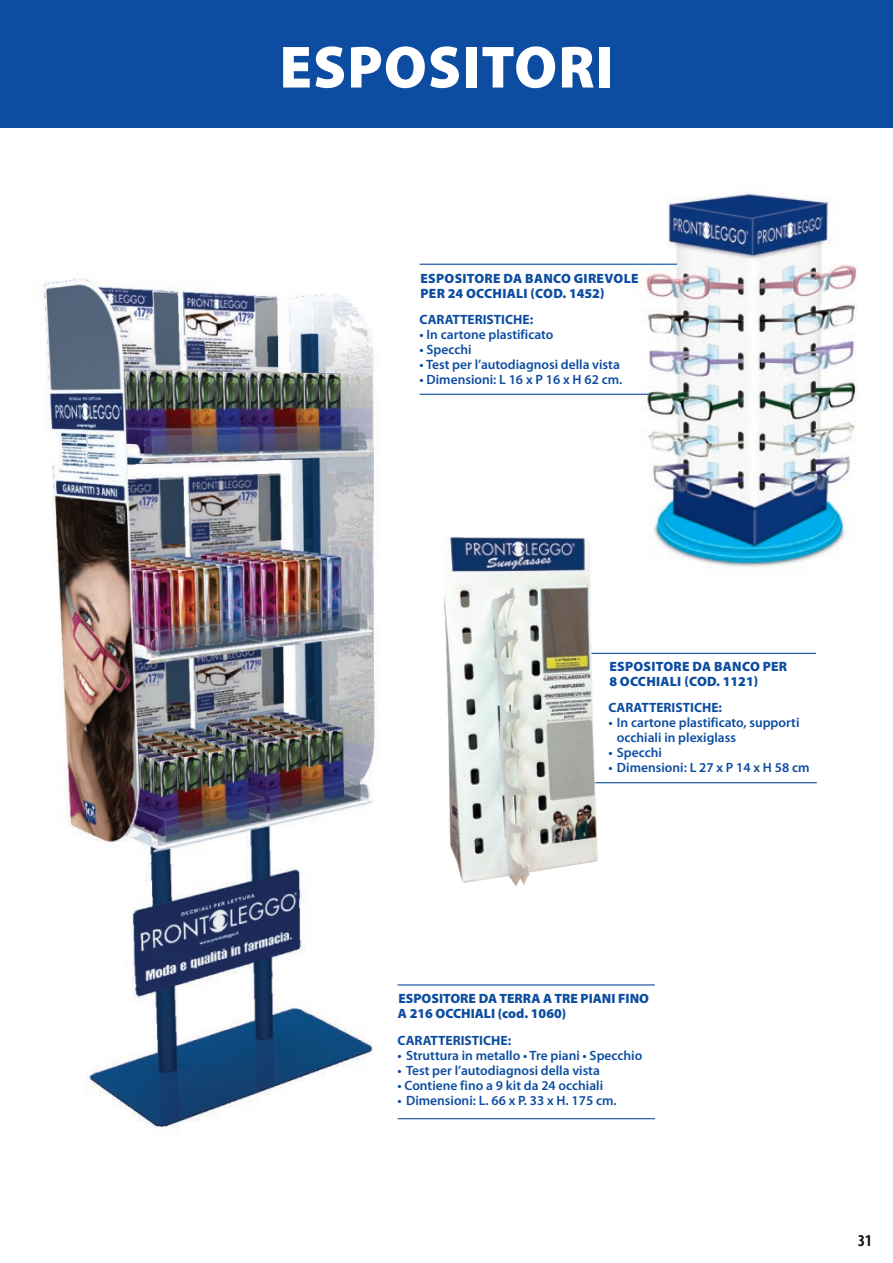
<style>
.page{position:relative;width:893px;height:1263px;background:#fff}
.page>*{position:absolute;margin:0;border:0;box-sizing:border-box;transform-origin:0 0}
.t1{font:900 60px "Myriad Pro";letter-spacing:.02em;color:#fff}
.t2{font:600 condensed 16.5px "Myriad Pro";color:#231f20}
.t3{font:600 13.5px/15px "Myriad Pro";color:#0d4da1}
.t4{font:900 13.5px/15px "Myriad Pro";letter-spacing:.005em;color:#0d4da1}
.t5{font:700 13.5px "Myriad Pro";color:#0d4da1}
</style>
<div class="page">
<img style="left:42px;top:277px;width:336px;height:851px">
<div style="left:0;top:0;width:893px;height:128px;background:#0d4da1"></div>
<hr style="left:398px;top:984px;width:257px;height:1px;background:#0d4da1">
<hr style="left:398px;top:1118px;width:257px;height:1px;background:#0d4da1">
<img style="left:617px;top:193px;width:240px;height:374px">
<hr style="left:420px;top:264px;width:257px;height:1px;background:#0d4da1">
<hr style="left:580px;top:653px;width:236px;height:1px;background:#0d4da1">
<hr style="left:420px;top:394px;width:229px;height:1px;background:#0d4da1">
<hr style="left:580px;top:782px;width:237px;height:1px;background:#0d4da1">
<img style="left:444px;top:537px;width:157px;height:350px">
<h1 class="t1" style="left:279px;top:27px;width:336px">ESPOSITORI</h1>
<p class="t4" style="left:421px;top:270px;width:219px">ESPOSITORE DA BANCO GIREVOLE<br>PER 24 OCCHIALI (COD. 1452)</p>
<p class="t5" style="left:420px;top:311px;width:115px">CARATTERISTICHE:</p>
<p class="t3" style="left:420px;top:327px;width:135px">• In cartone plastificato</p>
<p class="t3" style="left:420px;top:342px;width:54px">• Specchi</p>
<p class="t3" style="left:420px;top:357px;width:202px">• Test per l’autodiagnosi della vista</p>
<p class="t3" style="left:420px;top:372px;width:204px">• Dimensioni: L 16 x P 16 x H 62 cm.</p>
<p class="t4" style="left:609px;top:659px;width:179px">ESPOSITORE DA BANCO PER<br>8 OCCHIALI (COD. 1121)</p>
<p class="t5" style="left:608px;top:699px;width:115px">CARATTERISTICHE:</p>
<p class="t3" style="left:617px;top:715px;width:184px;text-indent:-9px">• In cartone plastificato, supporti occhiali in plexiglass</p>
<p class="t3" style="left:608px;top:745px;width:55px">• Specchi</p>
<p class="t3" style="left:608px;top:760px;width:203px">• Dimensioni: L 27 x P 14 x H 58 cm</p>
<p class="t4" style="left:398px;top:990px;width:253px">ESPOSITORE DA TERRA A TRE PIANI FINO<br>A 216 OCCHIALI (cod. 1060)</p>
<p class="t5" style="left:398px;top:1031px;width:115px">CARATTERISTICHE:</p>
<p class="t3" style="left:398px;top:1047px;width:246px">• Struttura in metallo • Tre piani • Specchio</p>
<p class="t3" style="left:398px;top:1062px;width:204px">• Test per l’autodiagnosi della vista</p>
<p class="t3" style="left:398px;top:1077px;width:207px">• Contiene fino a 9 kit da 24 occhiali</p>
<p class="t3" style="left:398px;top:1092px;width:221px">• Dimensioni: L. 66 x P. 33 x H. 175 cm.</p>
<p class="t2" style="left:858px;top:1230px;width:15px">31</p>
</div>
